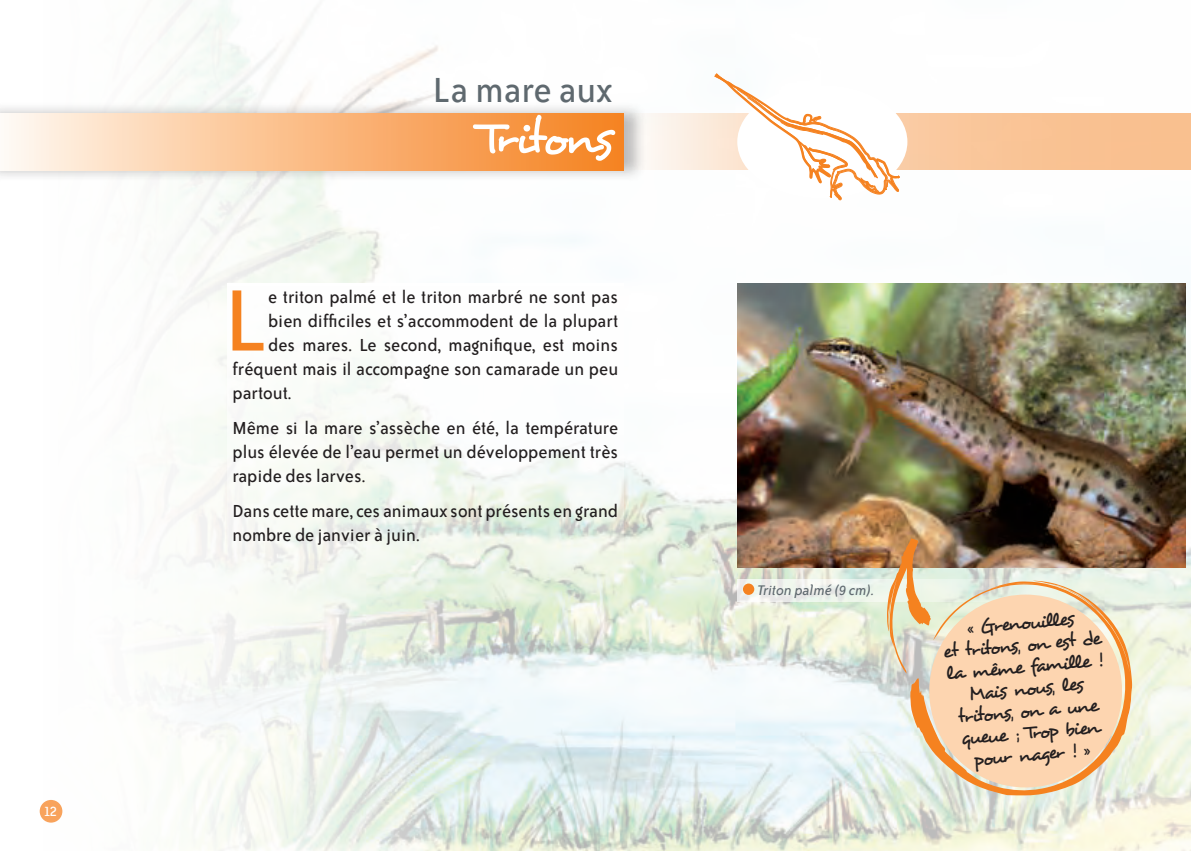
<style>
.page{position:relative;width:1191px;height:851px;background:#fff}
.page>*{position:absolute;margin:0;border:0;box-sizing:border-box;transform-origin:0 0}
.t1{font:99.8px "Bailey Sans ITC";color:#f58220}
.t2{font:50px "Desyrel";letter-spacing:-.09em;color:#fff}
.t3{font:40px "Bailey Sans ITC";color:#5f696f}
.t4{font:20px/24px "Bailey Sans ITC";color:#231f20;text-align:justify}
.t5{font:20px/22px "Desyrel";color:#231f20;text-align:center}
.t6{font:italic 16px "Bailey Sans ITC";color:#5f696f}
.t7{font:16px "Bailey Sans ITC";color:#fff}
</style>
<div class="page">
<img style="left:39px;top:0;width:1152px;height:850px">
<hr style="left:1190px;top:737px;width:1px;height:57px;background:#f58220">
<img style="left:737px;top:283px;width:448px;height:284px">
<svg style="left:647px;top:113px;width:544px;height:57px;background:#f9cca6"></svg>
<svg style="left:714px;top:74px;width:185px;height:126px"></svg>
<div style="left:40px;top:799px;width:22px;height:23px;background:#f8a35c;border-radius:50%"></div>
<svg style="left:227px;top:283px;width:397px;height:567px"></svg>
<div style="left:0;top:101px;width:647px;height:81px;background:#231f20;opacity:.3"></div>
<div style="left:0;top:113px;width:624px;height:57px;background:linear-gradient(to right,#fff8ef,#f5801d)"></div>
<svg style="left:737px;top:578px;width:448px;height:23px;fill:#ebf3ea"></svg>
<div style="left:743px;top:583px;width:11px;height:11px;background:#f58220;border-radius:50%"></div>
<svg style="left:910px;top:580px;width:222px;height:215px;background:#f5d4b1"></svg>
<svg style="left:887px;top:538px;width:43px;height:135px;background:#dcbd97"></svg>
<p class="t7" style="left:43px;top:802px;width:15px">12</p>
<h3 class="t3" style="left:433px;top:69px;width:181px">La mare aux</h3>
<h2 class="t2" style="left:477px;top:106px;width:137px">Tritons</h2>
<h1 class="t1" style="left:224px;top:268px;width:45px">L</h1>
<p class="t4" style="left:268px;top:285px;width:351px">e triton palmé et le triton marbré ne sont pas</p>
<p class="t4" style="left:268px;top:309px;width:351px">bien difficiles et s’accommodent de la plupart</p>
<p class="t4" style="left:268px;top:333px;width:351px">des mares. Le second, magnifique, est moins</p>
<p class="t4" style="left:232px;top:357px;width:387px">fréquent mais il accompagne son camarade un peu</p>
<p class="t4" style="left:232px;top:381px;width:61px">partout.</p>
<p class="t4" style="left:232px;top:416px;width:387px">Même si la mare s’assèche en été, la température plus élevée de l’eau permet un développement très rapide des larves.</p>
<p class="t4" style="left:232px;top:499px;width:387px">Dans cette mare, ces animaux sont présents en grand nombre de janvier à juin.</p>
<p class="t6" style="left:757px;top:581px;width:118px">Triton palmé (9 cm).</p>
<p class="t5" style="left:940px;top:618px;width:160px;rotate:-5deg">« Grenouilles<br>et tritons, on est de la même famille !<br>Mais nous, les tritons, on a une queue ; Trop bien pour nager ! »</p>
</div>
